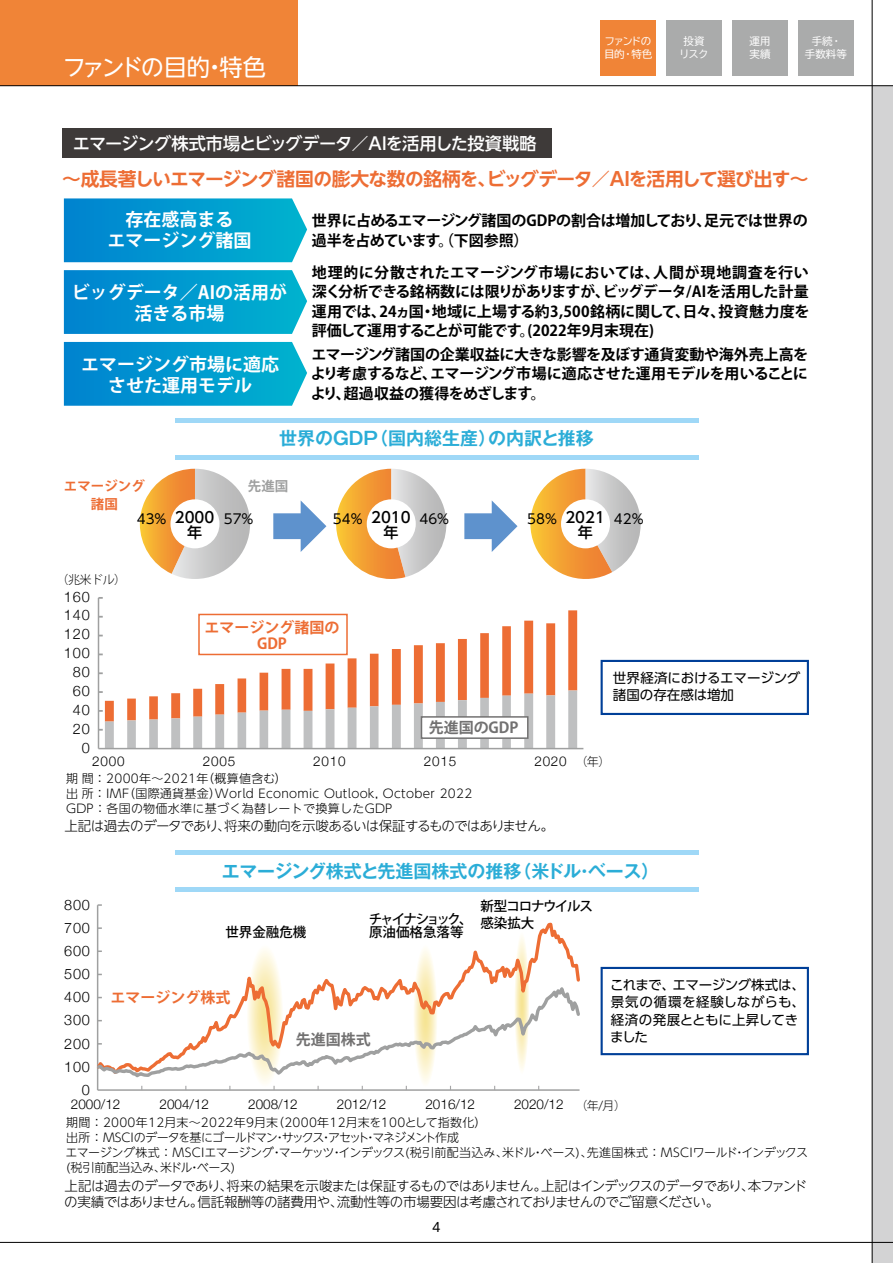
<style>
.page{position:relative;width:893px;height:1263px;background:#fff}
.page>*{position:absolute;margin:0;border:0;box-sizing:border-box;transform-origin:0 0}
.t1{font:23.25px "UD Shin Go NT Pro";letter-spacing:-.105em;color:#fff}
.t2{font:700 18.75px "UD Shin Go NT Pro De";letter-spacing:-.035em;color:#ed6d34}
.t3{font:700 18px/21px "Koz Go Pro";color:#fff;text-align:center}
.t4{font:700 18px "Gothic MB101 Pro De";letter-spacing:-.02em;color:#2badd7}
.t5{font:700 18px "Gothic MB101 Pro De";color:#2badd7}
.t6{font:500 17.25px "UD Shin Go NT Pro";letter-spacing:-.06em;color:#fff}
.t7{font:700 15px/19.5px "Koz Go Pro";letter-spacing:-.02em;color:#000;text-align:justify}
.t8{font:700 15px/16.5px "Koz Go Pro";color:#ed6d34;text-align:center}
.t9{font:500 15px/15px "UD Shin Go Pro";color:#000;text-align:center}
.t10{font:700 15px "Koz Go Pro";color:#727171}
.t11{font:300 14.55px/23.1px "Helvetica Neue";letter-spacing:.06em;color:#000;text-align:right}
.t12{font:300 13.5px/16.5px "UD Shin Go NT Pro";letter-spacing:-.05em;color:#000}
.t13{font:13.5px/17.5px "UD Shin Go Pro";color:#000}
.t14{font:300 13.5px "Helvetica Neue";color:#000}
.t15{font:500 13.5px/13.2px "Koz Go Pro";letter-spacing:-.075em;color:#000}
.t16{font:700 13.5px/17.4px "Koz Go Pro";color:#ed6d34;text-align:center}
.t17{font:500 13.5px "Koz Go Pro";color:#000}
.t18{font:700 13.5px "Koz Go Pro";color:#9fa0a0}
.t19{font:12.75px "UD Shin Go NT Pro";color:#000}
.t20{font:300 12px/15px "UD Shin Go NT Pro";letter-spacing:-.025em;color:#000}
.t21{font:300 12px/15px "UD Shin Go NT Pro";letter-spacing:.025em;color:#000}
.t22{font:300 12px "Koz Go Pro";color:#000}
.t23{font:10.5px/13.5px "TBUD Go Std";letter-spacing:-.03em;color:#fff;text-align:center}
.t24{font:10.5px/13.5px "TBUD Go Std";letter-spacing:-.095em;color:#fff}
</style>
<div class="page">
<div style="left:0;top:0;width:298px;height:86px;background:#f08437"></div>
<div style="left:872px;top:86px;width:21px;height:1177px;background:#d3d3d4"></div>
<hr style="left:872px;top:0;width:1px;height:1263px;background:#000">
<hr style="left:0;top:85px;width:893px;height:1px;background:#000">
<hr style="left:0;top:1242px;width:893px;height:1px;background:#000">
<div style="left:600px;top:20px;width:56px;height:56px;background:#f08437"></div>
<div style="left:666px;top:20px;width:56px;height:56px;background:#aaabab"></div>
<div style="left:732px;top:20px;width:56px;height:56px;background:#aaabab"></div>
<div style="left:798px;top:20px;width:55px;height:56px;background:#aaabab"></div>
<svg style="left:193px;top:610px;width:384px;height:80px"></svg>
<div style="left:62px;top:128px;width:489px;height:30px;background:#3e3a39"></div>
<svg style="left:64px;top:342px;width:243px;height:64px;background:#079cd0"></svg>
<svg style="left:64px;top:270px;width:243px;height:64px;background:#079cd0"></svg>
<svg style="left:64px;top:198px;width:243px;height:64px;background:#089cd1"></svg>
<hr style="left:175px;top:455px;width:523px;height:4px;background:#9fd8f7">
<hr style="left:175px;top:418px;width:523px;height:4px;background:#9fd8f7">
<hr style="left:175px;top:888px;width:523px;height:4px;background:#9fd8f7">
<hr style="left:175px;top:851px;width:523px;height:4px;background:#9fd8f7">
<svg style="left:273px;top:500px;width:53px;height:52px"></svg>
<svg style="left:464px;top:500px;width:53px;height:52px"></svg>
<svg style="left:140px;top:469px;width:110px;height:110px"></svg>
<div style="left:170px;top:499px;width:49px;height:49px;background:#fff;border-radius:50%"></div>
<svg style="left:336px;top:469px;width:110px;height:110px"></svg>
<div style="left:367px;top:499px;width:49px;height:49px;background:#fff;border-radius:50%"></div>
<svg style="left:530px;top:469px;width:111px;height:110px"></svg>
<div style="left:561px;top:499px;width:49px;height:49px;background:#fff;border-radius:50%"></div>
<div style="left:601px;top:967px;width:208px;height:88px;border:2px solid #003f98"></div>
<div style="left:601px;top:660px;width:208px;height:55px;border:2px solid #003f98"></div>
<div style="left:198px;top:614px;width:150px;height:41px;border:2px solid #ed6d34"></div>
<hr style="left:98px;top:598px;width:1px;height:151px;background:#9fa0a0">
<svg style="left:99px;top:690px;width:478px;height:58px"></svg>
<hr style="left:98px;top:748px;width:485px;height:1px;background:#9fa0a0">
<div style="left:421px;top:717px;width:107px;height:21px;background:#fff"></div>
<div style="left:421px;top:716px;width:108px;height:23px;border:2px solid #727171"></div>
<svg style="left:422px;top:1080px;width:7px;height:3px"></svg>
<hr style="left:97px;top:905px;width:1px;height:185px;background:#9fa0a0">
<hr style="left:98px;top:1089px;width:481px;height:2px;background:#9fa0a0">
<svg style="left:246px;top:1080px;width:37px;height:10px"></svg>
<svg style="left:96px;top:920px;width:484px;height:59px"></svg>
<svg style="left:96px;top:979px;width:484px;height:101px"></svg>
<h1 class="t1" style="left:63px;top:49px;width:205px">ファンドの目的・特色</h1>
<p class="t24" style="left:604px;top:34px;width:50px">ファンドの目的・特色</p>
<p class="t23" style="left:679px;top:34px;width:31px">投資リスク</p>
<p class="t23" style="left:749px;top:34px;width:22px;text-align:left">運用実績</p>
<p class="t23" style="left:805px;top:34px;width:43px">手続・手数料等</p>
<p class="t6" style="left:73px;top:129px;width:465px">エマージング株式市場とビッグデータ／ＡＩを活用した投資戦略</p>
<p class="t2" style="left:62px;top:164px;width:748px">～成長著しいエマージング諸国の膨大な数の銘柄を、ビッグデータ／AIを活用して選び出す～</p>
<p class="t7" style="left:312px;top:212px;width:497px">世界に占めるエマージング諸国のGDPの割合は増加しており、足元では世界の過半を占めています。（下図参照）</p>
<p class="t7" style="left:312px;top:264px;width:499px">地理的に分散されたエマージング市場においては、人間が現地調査を行い深く分析できる銘柄数には限りがありますが、ビッグデータ/AIを活用した計量運用では、24ヵ国・地域に上場する約3,500銘柄に関して、日々、投資魅力度を評価して運用することが可能です。(2022年9月末現在)</p>
<p class="t3" style="left:81px;top:355px;width:199px">エマージング市場に適応させた運用モデル</p>
<p class="t3" style="left:108px;top:210px;width:145px">存在感高まる<br>エマージング諸国</p>
<p class="t3" style="left:72px;top:283px;width:217px">ビッグデータ／AIの活用が活きる市場</p>
<p class="t7" style="left:311px;top:345px;width:499px">エマージング諸国の企業収益に大きな影響を及ぼす通貨変動や海外売上高をより考慮するなど、エマージング市場に適応させた運用モデルを用いることにより、超過収益の獲得をめざします。</p>
<p class="t5" style="left:279px;top:423px;width:316px">世界のGDP（国内総生産）の内訳と推移</p>
<p class="t16" style="left:64px;top:478px;width:82px">エマージング諸国</p>
<p class="t18" style="left:248px;top:478px;width:42px">先進国</p>
<p class="t9" style="left:175px;top:510px;width:41px">2000年</p>
<p class="t13" style="left:137px;top:509px;width:31px">43%</p>
<p class="t13" style="left:224px;top:509px;width:31px">57%</p>
<p class="t9" style="left:371px;top:510px;width:41px">2010年</p>
<p class="t13" style="left:333px;top:509px;width:31px">54%</p>
<p class="t13" style="left:419px;top:509px;width:31px">46%</p>
<p class="t9" style="left:565px;top:510px;width:41px">2021年</p>
<p class="t13" style="left:527px;top:509px;width:31px">58%</p>
<p class="t13" style="left:614px;top:509px;width:31px">42%</p>
<p class="t22" style="left:57px;top:572px;width:71px">（兆米ドル）</p>
<p class="t11" style="left:64px;top:584px;width:27px">160</p>
<p class="t11" style="left:64px;top:603px;width:27px">140</p>
<p class="t11" style="left:64px;top:621px;width:27px">120</p>
<p class="t11" style="left:64px;top:640px;width:27px">100</p>
<p class="t11" style="left:73px;top:659px;width:18px">80</p>
<p class="t11" style="left:73px;top:678px;width:18px">60</p>
<p class="t11" style="left:73px;top:697px;width:18px">40</p>
<p class="t11" style="left:73px;top:716px;width:18px">20</p>
<p class="t11" style="left:82px;top:735px;width:10px">0</p>
<p class="t8" style="left:204px;top:620px;width:136px">エマージング諸国の<br>GDP</p>
<p class="t10" style="left:429px;top:718px;width:91px">先進国のGDP</p>
<p class="t14" style="left:92px;top:750px;width:34px">2000</p>
<p class="t14" style="left:203px;top:750px;width:34px">2005</p>
<p class="t14" style="left:313px;top:750px;width:34px">2010</p>
<p class="t14" style="left:424px;top:750px;width:34px">2015</p>
<p class="t14" style="left:534px;top:750px;width:34px">2020</p>
<p class="t21" style="left:66px;top:771px;width:408px">期間：2000年～2021年（概算値含む）<br>出所：IMF（国際通貨基金）World Economic Outlook, October 2022<br>GDP：各国の物価水準に基づく為替レートで換算したGDP</p>
<p class="t12" style="left:65px;top:817px;width:491px">上記は過去のデータであり、将来の動向を示唆あるいは保証するものではありません。</p>
<p class="t13" style="left:613px;top:668px;width:189px">世界経済におけるエマージング諸国の存在感は増加</p>
<p class="t22" style="left:575px;top:754px;width:37px">（年）</p>
<p class="t11" style="left:64px;top:892px;width:27px">800<br>700<br>600<br>500<br>400<br>300<br>200<br>100<br>0</p>
<p class="t4" style="left:222px;top:856px;width:439px">エマージング株式と先進国株式の推移（米ドル・ベース）</p>
<p class="t17" style="left:225px;top:923px;width:82px">世界金融危機</p>
<p class="t8" style="left:110px;top:990px;width:121px">エマージング株式</p>
<p class="t15" style="left:369px;top:900px;width:226px;text-indent:112px">新型コロナウイルスチャイナショック、感染拡大<br>原油価格急落等</p>
<p class="t10" style="left:296px;top:1030px;width:76px">先進国株式</p>
<p class="t13" style="left:610px;top:975px;width:196px">これまで、エマージング株式は、景気の循環を経験しながらも、経済の発展とともに上昇してきました</p>
<p class="t14" style="left:71px;top:1094px;width:51px">2000/12</p>
<p class="t14" style="left:160px;top:1094px;width:51px">2004/12</p>
<p class="t14" style="left:248px;top:1094px;width:51px">2008/12</p>
<p class="t14" style="left:337px;top:1094px;width:51px">2012/12</p>
<p class="t14" style="left:425px;top:1094px;width:51px">2016/12</p>
<p class="t14" style="left:514px;top:1094px;width:51px">2020/12</p>
<p class="t22" style="left:575px;top:1097px;width:52px">（年/月）</p>
<p class="t20" style="left:66px;top:1115px;width:744px">期間：2000年12月末～2022年9月末（2000年12月末を100として指数化）<br>出所：MSCIのデータを基にゴールドマン・サックス・アセット・マネジメント作成<br>エマージング株式：MSCIエマージング・マーケッツ・インデックス(税引前配当込み、米ドル・ベース)、先進国株式：MSCIワールド・インデックス(税引前配当込み、米ドル・ベース)</p>
<p class="t12" style="left:64px;top:1177px;width:744px">上記は過去のデータであり、将来の結果を示唆または保証するものではありません。上記はインデックスのデータであり、本ファンドの実績ではありません。信託報酬等の諸費用や、流動性等の市場要因は考慮されておりませんのでご留意ください。</p>
<p class="t19" style="left:432px;top:1217px;width:10px">4</p>
</div>
